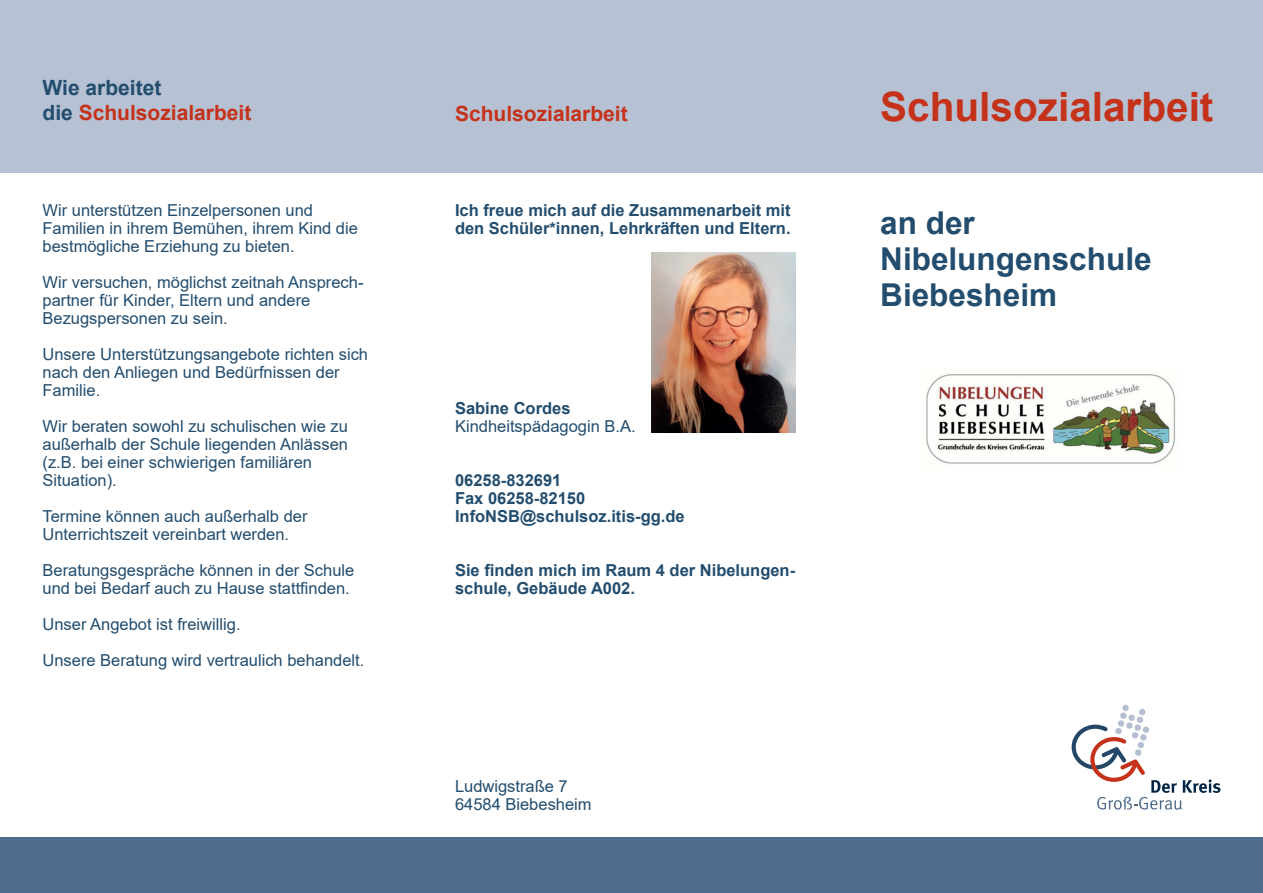
<style>
.page{position:relative;width:1263px;height:893px;background:#fff}
.page>*{position:absolute;margin:0;border:0;box-sizing:border-box;transform-origin:0 0}
.t1{font:700 40.5px "Arial";color:#c5321a}
.t2{font:700 31.5px "Arial";color:#234d6e}
.t3{font:700 21px "Arial";color:#c5321a}
.t4{font:700 21px "Arial";color:#234d6e}
.t5{font:16.5px/18px "Arial";color:#234d6e}
.t6{font:700 16.5px/18px "Arial";color:#234d6e}
.s1{color:#234d6e}
</style>
<div class="page">
<div style="left:0;top:0;width:1263px;height:172px;background:#b6c1d3"></div>
<div style="left:0;top:838px;width:1263px;height:55px;background:#516c8c"></div>
<div style="left:1122px;top:705px;width:7px;height:6px;background:#b4bfd1;border-radius:50%"></div>
<svg style="left:1071px;top:709px;width:149px;height:101px"></svg>
<img style="left:652px;top:252px;width:143px;height:180px">
<img style="left:926px;top:374px;width:250px;height:90px">
<p class="t4" style="left:43px;top:73px;width:120px">Wie arbeitet</p>
<p class="t3" style="left:43px;top:98px;width:210px"><span class="s1">die</span> Schulsozialarbeit</p>
<p class="t5" style="left:43px;top:201px;width:317px">Wir unterstützen Einzelpersonen und<br>Familien in ihrem Bemühen, ihrem Kind die bestmögliche Erziehung zu bieten.</p>
<p class="t5" style="left:43px;top:273px;width:322px">Wir versuchen, möglichst zeitnah Ansprech&shy;partner für Kinder, Eltern und andere<br>Bezugspersonen zu sein.</p>
<p class="t5" style="left:43px;top:345px;width:327px">Unsere Unterstützungsangebote richten sich nach den Anliegen und Bedürfnissen der<br>Familie.</p>
<p class="t5" style="left:43px;top:417px;width:307px">Wir beraten sowohl zu schulischen wie zu außerhalb der Schule liegenden Anlässen (z.B. bei einer schwierigen familiären Situation).</p>
<p class="t5" style="left:43px;top:507px;width:267px">Termine können auch außerhalb der<br>Unterrichtszeit vereinbart werden.</p>
<p class="t5" style="left:43px;top:561px;width:313px">Beratungsgespräche können in der Schule und bei Bedarf auch zu Hause stattfinden.</p>
<p class="t5" style="left:43px;top:615px;width:200px">Unser Angebot ist freiwillig.</p>
<p class="t5" style="left:43px;top:651px;width:323px">Unsere Beratung wird vertraulich behandelt.</p>
<p class="t3" style="left:455px;top:98px;width:174px">Schulsozialarbeit</p>
<p class="t6" style="left:455px;top:201px;width:337px">Ich freue mich auf die Zusammenarbeit mit den Schüler*innen, Lehrkräften und Eltern.</p>
<p class="t6" style="left:455px;top:399px;width:117px">Sabine Cordes</p>
<p class="t5" style="left:455px;top:417px;width:182px">Kindheitspädagogin B.A.</p>
<p class="t6" style="left:455px;top:471px;width:108px">06258-832691</p>
<p class="t6" style="left:455px;top:489px;width:132px">Fax 06258-82150</p>
<p class="t6" style="left:455px;top:507px;width:231px">InfoNSB@schulsoz.itis-gg.de</p>
<p class="t6" style="left:455px;top:561px;width:342px">Sie finden mich im Raum 4 der Nibelungen&shy;schule, Gebäude A002.</p>
<p class="t5" style="left:455px;top:777px;width:114px">Ludwigstraße 7</p>
<p class="t5" style="left:455px;top:795px;width:138px">64584 Biebesheim</p>
<p class="t1" style="left:880px;top:78px;width:335px">Schulsozialarbeit</p>
<p class="t2" style="left:880px;top:201px;width:96px">an der</p>
<p class="t2" style="left:880px;top:237px;width:273px">Nibelungenschule</p>
<p class="t2" style="left:880px;top:273px;width:178px">Biebesheim</p>
</div>
